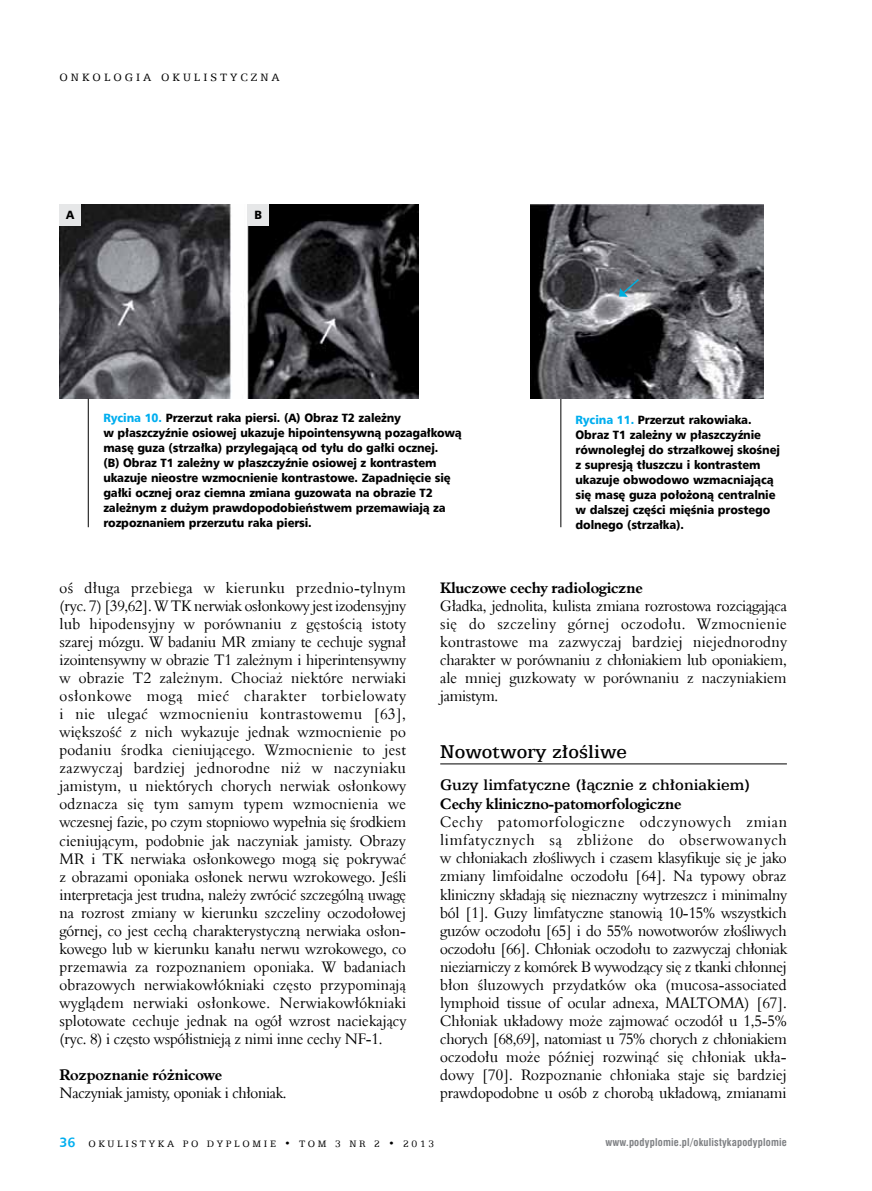
<style>
.page{position:relative;width:872px;height:1191px;background:#fff}
.page>*{position:absolute;margin:0;border:0;box-sizing:border-box;transform-origin:0 0}
.t1{font:21px "Egyptian 505 Md EU";color:#000}
.t2{font:17.25px "Egyptian 505 Md EU";color:#000}
.t3{font:15.6px/18px "Aldine 401 EU";letter-spacing:-.01em;color:#000;text-align:justify;scale:.96 1}
.t4{font:700 15.6px "Aldine 401 EU";letter-spacing:-.02em;color:#000;scale:.96 1}
.t5{font:12px/15px "Humnst 777 Blk EU";letter-spacing:-.01em;color:#000;scale:.95 1}
.t6{font:12px "Egyptian 505 EU";letter-spacing:.25em;color:#000}
.t7{font:700 10.5px "Swis 721 Cn EU";letter-spacing:.02em;color:#808285}
.t8{font:10.5px "Egyptian 505 EU";letter-spacing:.25em;color:#000}
.s1{color:#00aeef}
.s2{font-family:"Humnst 777 EU";font-weight:700;font-size:13.5px;color:#00aeef}
</style>
<div class="page">
<hr style="left:440px;top:763px;width:347px;height:1px;background:#000">
<img style="left:60px;top:204px;width:358px;height:194px">
<hr style="left:88px;top:398px;width:1px;height:129px;background:#000">
<hr style="left:560px;top:398px;width:1px;height:129px;background:#000">
<div style="left:247px;top:204px;width:22px;height:21px;background:#e6e7e8"></div>
<div style="left:60px;top:204px;width:21px;height:21px;background:#e6e7e8"></div>
<img style="left:530px;top:204px;width:233px;height:194px">
<svg style="left:619px;top:277px;width:21px;height:20px"></svg>
<p class="t6" style="left:60px;top:71px;width:222px">ONKOLOGIA OKULISTYCZNA</p>
<p class="t5" style="left:66px;top:208px;width:10px">A</p>
<p class="t5" style="left:254px;top:208px;width:9px">B</p>
<p class="t5" style="left:103px;top:410px;width:379px"><span class="s1">Rycina 10.</span> Przerzut raka piersi. (A) Obraz T2 zależny<br>w płaszczyźnie osiowej ukazuje hipointensywną pozagałkową masę guza (strzałka) przylegającą od tyłu do gałki ocznej.<br>(B) Obraz T1 zależny w płaszczyźnie osiowej z kontrastem ukazuje nieostre wzmocnienie kontrastowe. Zapadnięcie się gałki ocznej oraz ciemna zmiana guzowata na obrazie T2 zależnym z dużym prawdopodobieństwem przemawiają za rozpoznaniem przerzutu raka piersi.</p>
<p class="t5" style="left:575px;top:412px;width:217px"><span class="s1">Rycina 11.</span> Przerzut rakowiaka.<br>Obraz T1 zależny w płaszczyźnie równoległej do strzałkowej skośnej z supresją tłuszczu i kontrastem ukazuje obwodowo wzmacniającą się masę guza położoną centralnie w dalszej części mięśnia prostego dolnego (strzałka).</p>
<p class="t3" style="left:60px;top:579px;width:363px">oś długa przebiega w kierunku przednio-tylnym (ryc. 7) [39,62]. W TK nerwiak osłonkowy jest izodensyjny lub hipodensyjny w porównaniu z gęstością istoty szarej mózgu. W badaniu MR zmiany te cechuje sygnał izointensywny w obrazie T1 zależnym i hiperintensywny w obrazie T2 zależnym. Chociaż niektóre nerwiaki osłonkowe mogą mieć charakter torbielowaty i nie ulegać wzmocnieniu kontrastowemu [63], większość z nich wykazuje jednak wzmocnienie po podaniu środka cieniującego. Wzmocnienie to jest zazwyczaj bardziej jednorodne niż w naczyniaku jamistym, u niektórych chorych nerwiak osłonkowy odznacza się tym samym typem wzmocnienia we wczesnej fazie, po czym stopniowo wypełnia się środkiem cieniującym, podobnie jak naczyniak jamisty. Obrazy MR i TK nerwiaka osłonkowego mogą się pokrywać z obrazami oponiaka osłonek nerwu wzrokowego. Jeśli interpretacja jest trudna, należy zwrócić szczególną uwagę na rozrost zmiany w kierunku szczeliny oczodołowej górnej, co jest cechą charakterystyczną nerwiaka osłon&shy;kowego lub w kierunku kanału nerwu wzrokowego, co przemawia za rozpoznaniem oponiaka. W badaniach obrazowych nerwiakowłókniaki często przypominają wyglądem nerwiaki osłonkowe. Nerwiakowłókniaki splotowate cechuje jednak na ogół wzrost naciekający (ryc. 8) i często współistnieją z nimi inne cechy NF-1.</p>
<p class="t4" style="left:60px;top:1064px;width:171px">Rozpoznanie różnicowe</p>
<p class="t3" style="left:60px;top:1083px;width:238px">Naczyniak jamisty, oponiak i chłoniak.</p>
<p class="t4" style="left:440px;top:578px;width:213px">Kluczowe cechy radiologiczne</p>
<p class="t3" style="left:440px;top:597px;width:363px">Gładka, jednolita, kulista zmiana rozrostowa rozciągająca się do szczeliny górnej oczodołu. Wzmocnienie kontrastowe ma zazwyczaj bardziej niejednorodny charakter w porównaniu z chłoniakiem lub oponiakiem, ale mniej guzkowaty w porównaniu z naczyniakiem jamistym.</p>
<h1 class="t1" style="left:440px;top:739px;width:188px">Nowotwory złośliwe</h1>
<p class="t2" style="left:440px;top:774px;width:311px">Guzy limfatyczne (łącznie z chłoniakiem)</p>
<p class="t4" style="left:440px;top:794px;width:253px">Cechy kliniczno-patomorfologiczne</p>
<p class="t3" style="left:440px;top:813px;width:363px">Cechy patomorfologiczne odczynowych zmian limfatycznych są zbliżone do obserwowanych w chłoniakach złośliwych i czasem klasyfikuje się je jako zmiany limfoidalne oczodołu [64]. Na typowy obraz kliniczny składają się nieznaczny wytrzeszcz i minimalny ból [1]. Guzy limfatyczne stanowią 10-15% wszystkich guzów oczodołu [65] i do 55% nowotworów złośliwych oczodołu [66]. Chłoniak oczodołu to zazwyczaj chłoniak nieziarniczy z komórek B wywodzący się z tkanki chłonnej błon śluzowych przydatków oka (mucosa-associated lymphoid tissue of ocular adnexa, MALTOMA) [67].<br>Chłoniak układowy może zajmować oczodół u 1,5-5% chorych [68,69], natomiast u 75% chorych z chłoniakiem oczodołu może później rozwinąć się chłoniak ukła&shy;dowy [70]. Rozpoznanie chłoniaka staje się bardziej prawdopodobne u osób z chorobą układową, zmianami</p>
<p class="t8" style="left:60px;top:1137px;width:376px"><span class="s2">36</span> OKULISTYKA PO DYPLOMIE • TOM 3 NR 2 • 2013</p>
<p class="t7" style="left:605px;top:1136px;width:183px">www.podyplomie.pl/okulistykapodyplomie</p>
</div>
